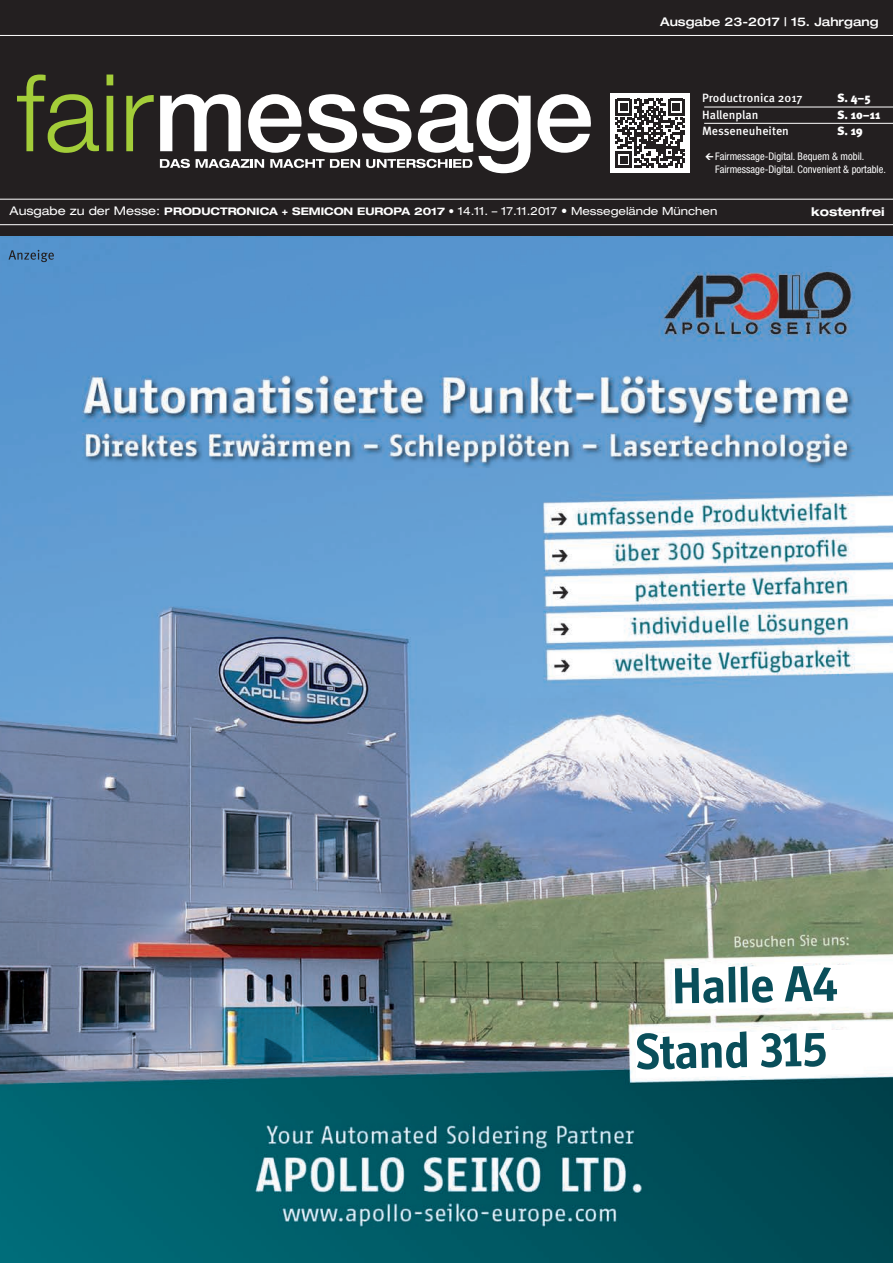
<style>
.page{position:relative;width:893px;height:1263px;background:#fff}
.page>*{position:absolute;margin:0;border:0;box-sizing:border-box;transform-origin:0 0}
.t1{font:700 51px/64.9px "Officina Display ITC Std";color:#094e5a;text-align:right}
.t2{font:500 12px "Meta Pro";color:#fff}
.t3{font:500 expanded 12px "Helvetica Neue LT Std";color:#fff}
.t4{font:900 12px "Meta Pro";color:#fff}
.t5{font:700 expanded 12px "Helvetica Neue LT Std";color:#fff}
.t6{font:expanded 11.25px "Helvetica Neue LT Std";color:#fff}
.t7{font:condensed 10.5px/13.2px "Helvetica Neue LT Std";color:#fff}
.s1{font-size:12px}
.s2{font-weight:700;font-size:10.5px}
</style>
<div class="page">
<div style="left:0;top:0;width:893px;height:238px;background:#231f20"></div>
<hr style="left:704px;top:107px;width:189px;height:1px;background:#fff">
<hr style="left:704px;top:123px;width:189px;height:1px;background:#fff">
<svg style="left:17px;top:75px;width:82px;height:78px"></svg>
<svg style="left:107px;top:75px;width:6px;height:76px"></svg>
<svg style="left:126px;top:95px;width:28px;height:56px"></svg>
<svg style="left:538px;top:94px;width:53px;height:59px"></svg>
<svg style="left:160px;top:94px;width:371px;height:79px"></svg>
<div style="left:610px;top:94px;width:80px;height:79px;background:#fff"></div>
<svg style="left:615px;top:99px;width:70px;height:69px"></svg>
<hr style="left:0;top:35px;width:893px;height:1px;background:#fff">
<hr style="left:0;top:199px;width:893px;height:1px;background:#fff">
<hr style="left:0;top:224px;width:893px;height:1px;background:#fff">
<img style="left:0;top:236px;width:893px;height:1027px">
<svg style="left:9px;top:250px;width:45px;height:12px"></svg>
<svg style="left:672px;top:964px;width:209px;height:46px"></svg>
<svg style="left:635px;top:1029px;width:229px;height:49px"></svg>
<p class="t3" style="left:660px;top:14px;width:220px">Ausgabe 23-2017 | 15. Jahrgang</p>
<p class="t2" style="left:702px;top:90px;width:102px">Productronica 2017</p>
<p class="t4" style="left:837px;top:90px;width:35px">S. 4–5</p>
<p class="t2" style="left:702px;top:107px;width:58px">Hallenplan</p>
<p class="t4" style="left:837px;top:107px;width:45px">S. 10–11</p>
<p class="t2" style="left:702px;top:123px;width:88px">Messeneuheiten</p>
<p class="t4" style="left:837px;top:123px;width:27px">S. 19</p>
<p class="t7" style="left:715px;top:149px;width:172px">Fairmessage-Digital. Bequem &amp; mobil.<br>Fairmessage-Digital. Convenient &amp; portable.</p>
<p class="t6" style="left:10px;top:204px;width:709px"><span class="s1">Ausgabe zu der Messe:</span> <span class="s2">PRODUCTRONICA + SEMICON EUROPA 2017</span> 14.11. – 17.11.2017 Messegelände München</p>
<p class="t5" style="left:811px;top:204px;width:75px">kostenfrei</p>
<h1 class="t1" style="left:634px;top:954px;width:205px;rotate:-1deg">Halle A4<br>Stand 315</h1>
</div>
